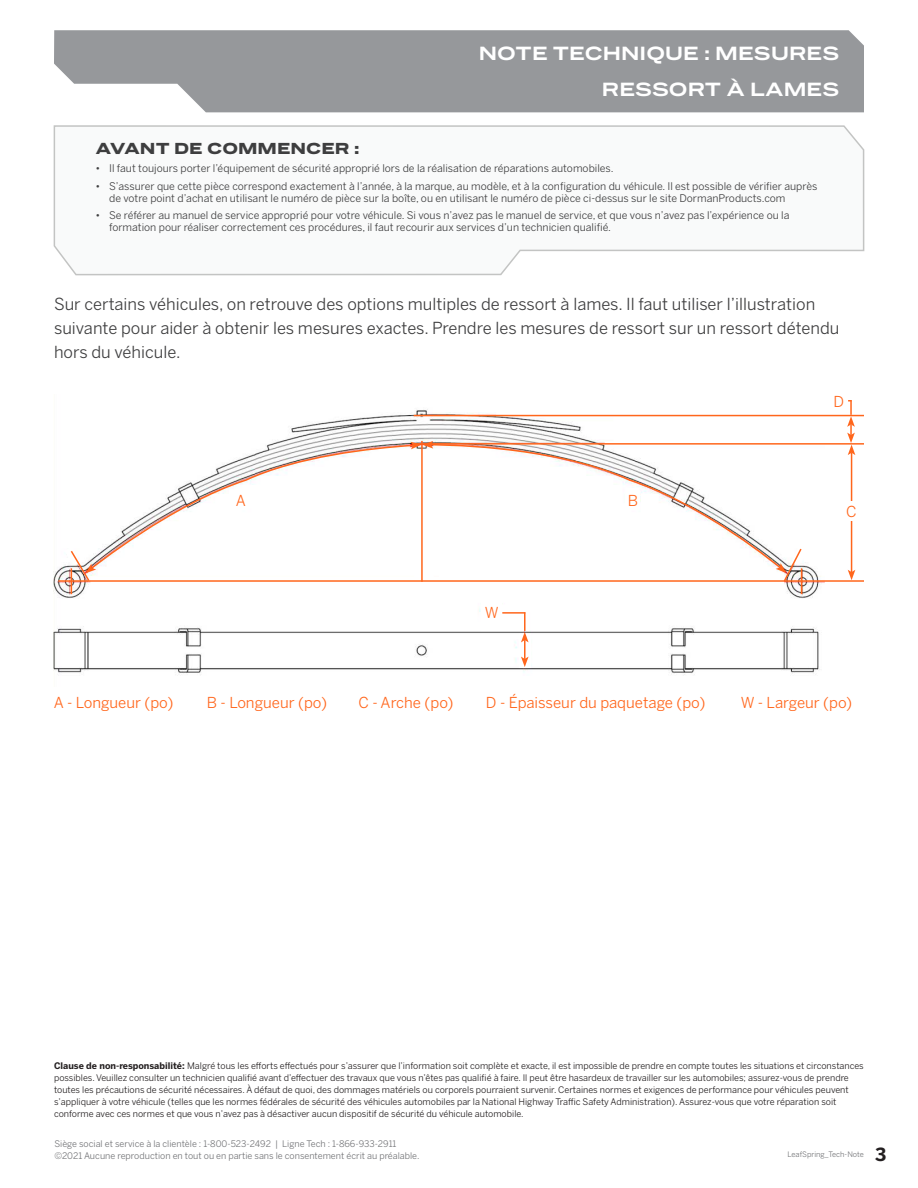
<style>
.page{position:relative;width:918px;height:1188px;background:#fff}
.page>*{position:absolute;margin:0;border:0;box-sizing:border-box;transform-origin:0 0}
.t1{font:700 18px/36px "Benton Sans Wide";letter-spacing:.005em;color:#fff;text-align:right}
.t2{font:700 18px "Benton Sans";color:#231f20}
.Value_Head_Line{font:16.5px/24px "Benton Sans";color:#3e3e3f}
.t3{font:15px "Benton Sans";color:#ff661c}
.PartNumber{font:900 15px "Benton Sans Wide";color:#3e3e3f}
.StoryBullets{font:10.5px/12px "Benton Sans";color:#3e3e3f}
.t4{font:9px/12px "Benton Sans";color:#231f20}
.t5{font:9px/12px "Benton Sans";color:#727376}
.t6{font:7.5px "Benton Sans";color:#727376}
.s1{font-weight:700}
</style>
<div class="page">
<svg style="left:54px;top:30px;width:810px;height:82px;background:#9c9ea1"></svg>
<svg style="left:53px;top:125px;width:812px;height:151px"></svg>
<img style="left:54px;top:409px;width:810px;height:266px">
<hr style="left:414px;top:415px;width:450px;height:1px;background:#ff661c">
<hr style="left:414px;top:443px;width:450px;height:2px;background:#ff661c">
<hr style="left:58px;top:580px;width:806px;height:2px;background:#ff661c">
<div style="left:832px;top:391px;width:14px;height:20px;background:#fff"></div>
<hr style="left:851px;top:453px;width:1px;height:119px;background:#ff661c">
<svg style="left:847px;top:400px;width:8px;height:55px"></svg>
<svg style="left:848px;top:570px;width:7px;height:10px"></svg>
<div style="left:845px;top:501px;width:13px;height:20px;background:#fff"></div>
<div style="left:481px;top:602px;width:21px;height:20px;background:#fff"></div>
<hr style="left:502px;top:612px;width:23px;height:2px;background:#ff661c">
<svg style="left:521px;top:612px;width:8px;height:55px"></svg>
<svg style="left:433px;top:443px;width:348px;height:126px"></svg>
<svg style="left:776px;top:547px;width:27px;height:47px"></svg>
<svg style="left:69px;top:441px;width:364px;height:153px"></svg>
<h1 class="t1" style="left:479px;top:36px;width:362px">NOTE TECHNIQUE : MESURES<br>RESSORT À LAMES</h1>
<p class="PartNumber" style="left:96px;top:138px;width:266px">AVANT DE COMMENCER :</p>
<p class="StoryBullets" style="left:96px;top:163px;width:519px">• Il faut toujours porter l’équipement de sécurité approprié lors de la réalisation de réparations automobiles.</p>
<p class="StoryBullets" style="left:109px;top:180px;width:710px;text-indent:-14px">• S’assurer que cette pièce correspond exactement à l’année, à la marque, au modèle, et à la configuration du véhicule. Il est possible de vérifier auprès de votre point d’achat en utilisant le numéro de pièce sur la boîte, ou en utilisant le numéro de pièce ci-dessus sur le site DormanProducts.com</p>
<p class="StoryBullets" style="left:109px;top:209px;width:682px;text-indent:-14px">• Se référer au manuel de service approprié pour votre véhicule. Si vous n’avez pas le manuel de service, et que vous n’avez pas l’expérience ou la formation pour réaliser correctement ces procédures, il faut recourir aux services d’un technicien qualifié.</p>
<p class="Value_Head_Line" style="left:54px;top:292px;width:787px">Sur certains véhicules, on retrouve des options multiples de ressort à lames. Il faut utiliser l’illustration suivante pour aider à obtenir les mesures exactes. Prendre les mesures de ressort sur un ressort détendu hors du véhicule.</p>
<p class="t3" style="left:834px;top:393px;width:12px">D</p>
<p class="t3" style="left:236px;top:491px;width:12px">A</p>
<p class="t3" style="left:628px;top:491px;width:12px">B</p>
<p class="t3" style="left:485px;top:604px;width:15px">W</p>
<p class="t3" style="left:846px;top:503px;width:12px">C</p>
<p class="t3" style="left:54px;top:694px;width:121px">A - Longueur (po)</p>
<p class="t3" style="left:207px;top:694px;width:122px">B - Longueur (po)</p>
<p class="t3" style="left:358px;top:694px;width:97px">C - Arche (po)</p>
<p class="t3" style="left:486px;top:694px;width:221px">D - Épaisseur du paquetage (po)</p>
<p class="t3" style="left:741px;top:694px;width:113px">W - Largeur (po)</p>
<p class="t4" style="left:54px;top:1059px;width:811px"><span class="s1">Clause de non-responsabilité:</span> Malgré tous les efforts effectués pour s’assurer que l’information soit complète et exacte, il est impossible de prendre en compte toutes les situations et circonstances possibles. Veuillez consulter un technicien qualifié avant d’effectuer des travaux que vous n’êtes pas qualifié à faire. Il peut être hasardeux de travailler sur les automobiles; assurez-vous de prendre toutes les précautions de sécurité nécessaires. À défaut de quoi, des dommages matériels ou corporels pourraient survenir. Certaines normes et exigences de performance pour véhicules peuvent s’appliquer à votre véhicule (telles que les normes fédérales de sécurité des véhicules automobiles par la National Highway Traffic Safety Administration). Assurez-vous que votre réparation soit conforme avec ces normes et que vous n’avez pas à désactiver aucun dispositif de sécurité du véhicule automobile.</p>
<p class="t5" style="left:54px;top:1138px;width:367px">Siège social et service à la clientèle : 1-800-523-2492 | Ligne Tech : 1-866-933-2911 ©2021 Aucune reproduction en tout ou en partie sans le consentement écrit au préalable.</p>
<p class="t6" style="left:788px;top:1150px;width:78px">LeafSpring_Tech-Note</p>
<h1 class="t2" style="left:875px;top:1143px;width:13px">3</h1>
</div>
